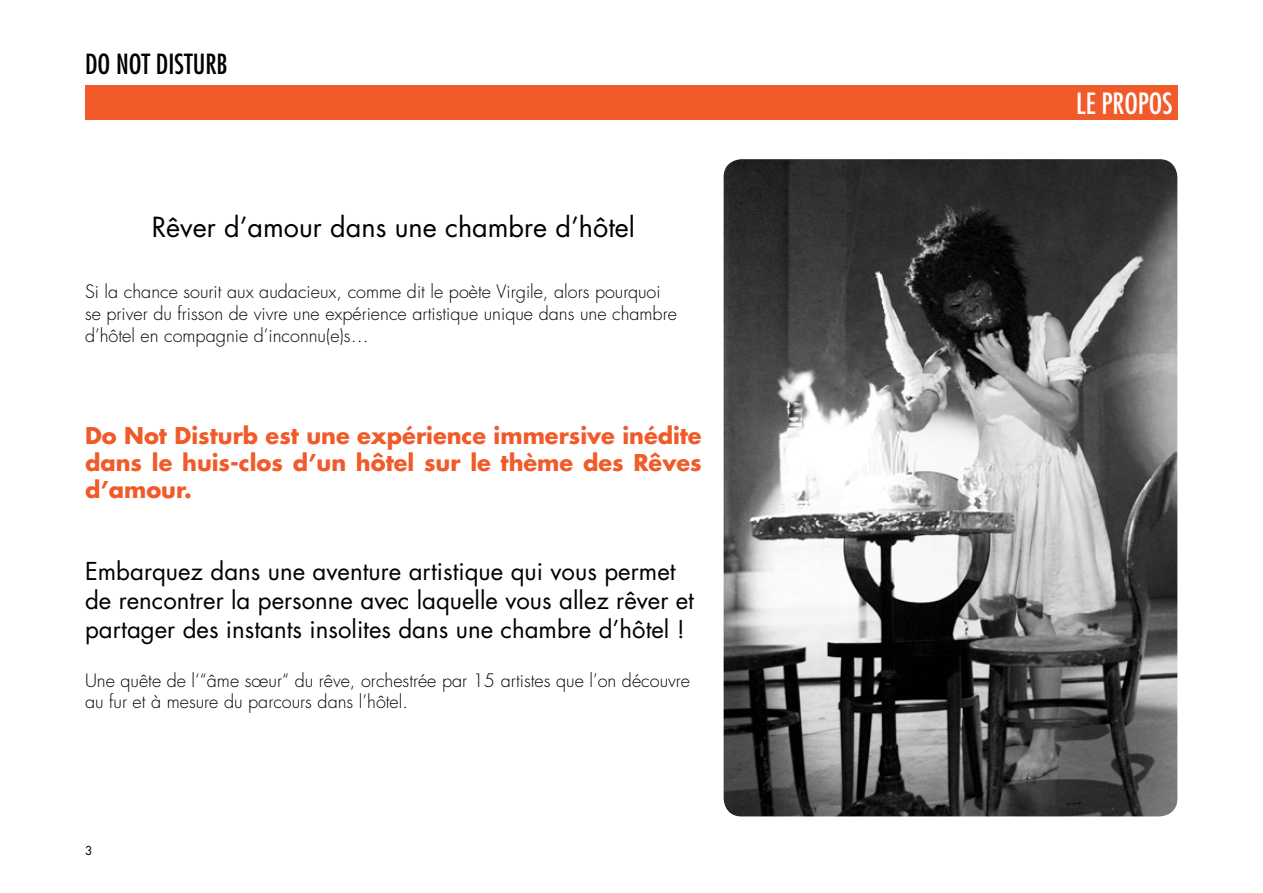
<style>
.page{position:relative;width:1263px;height:893px;background:#fff}
.page>*{position:absolute;margin:0;border:0;box-sizing:border-box;transform-origin:0 0}
.t1{font:condensed 28.5px "Futura Std";color:#fff}
.t2{font:27px "Futura Std";color:#000}
.t3{font:condensed 27px "Futura Std";color:#000}
.t4{font:24px/28.8px "Futura Std";color:#000}
.t5{font:700 22.5px/27px "Futura Std";color:#f15a29;text-align:justify}
.t6{font:300 18px/21.6px "Futura Std";color:#000}
.t7{font:12px "Futura Std";color:#000}
</style>
<div class="page">
<div style="left:85px;top:85px;width:1093px;height:34px;background:#f15a29"></div>
<img style="left:724px;top:159px;width:453px;height:657px">
<h2 class="t3" style="left:85px;top:48px;width:144px">DO NOT DISTURB</h2>
<h2 class="t2" style="left:152px;top:210px;width:485px">Rêver d’amour dans une chambre d’hôtel</h2>
<p class="t6" style="left:85px;top:282px;width:593px">Si la chance sourit aux audacieux, comme dit le poète Virgile, alors pourquoi se priver du frisson de vivre une expérience artistique unique dans une chambre d’hôtel en compagnie d’inconnu(e)s…</p>
<p class="t5" style="left:85px;top:421px;width:618px">Do Not Disturb est une expérience immersive inédite dans le huis-clos d’un hôtel sur le thème des Rêves d’amour.</p>
<h3 class="t4" style="left:85px;top:557px;width:610px">Embarquez dans une aventure artistique qui vous permet de rencontrer la personne avec laquelle vous allez rêver et partager des instants insolites dans une chambre d’hôtel !</h3>
<p class="t6" style="left:85px;top:670px;width:607px">Une quête de l‘“âme sœur“ du rêve, orchestrée par 15 artistes que l’on découvre au fur et à mesure du parcours dans l’hôtel.</p>
<p class="t7" style="left:85px;top:843px;width:9px">3</p>
<h1 class="t1" style="left:1076px;top:86px;width:98px">LE PROPOS</h1>
</div>
